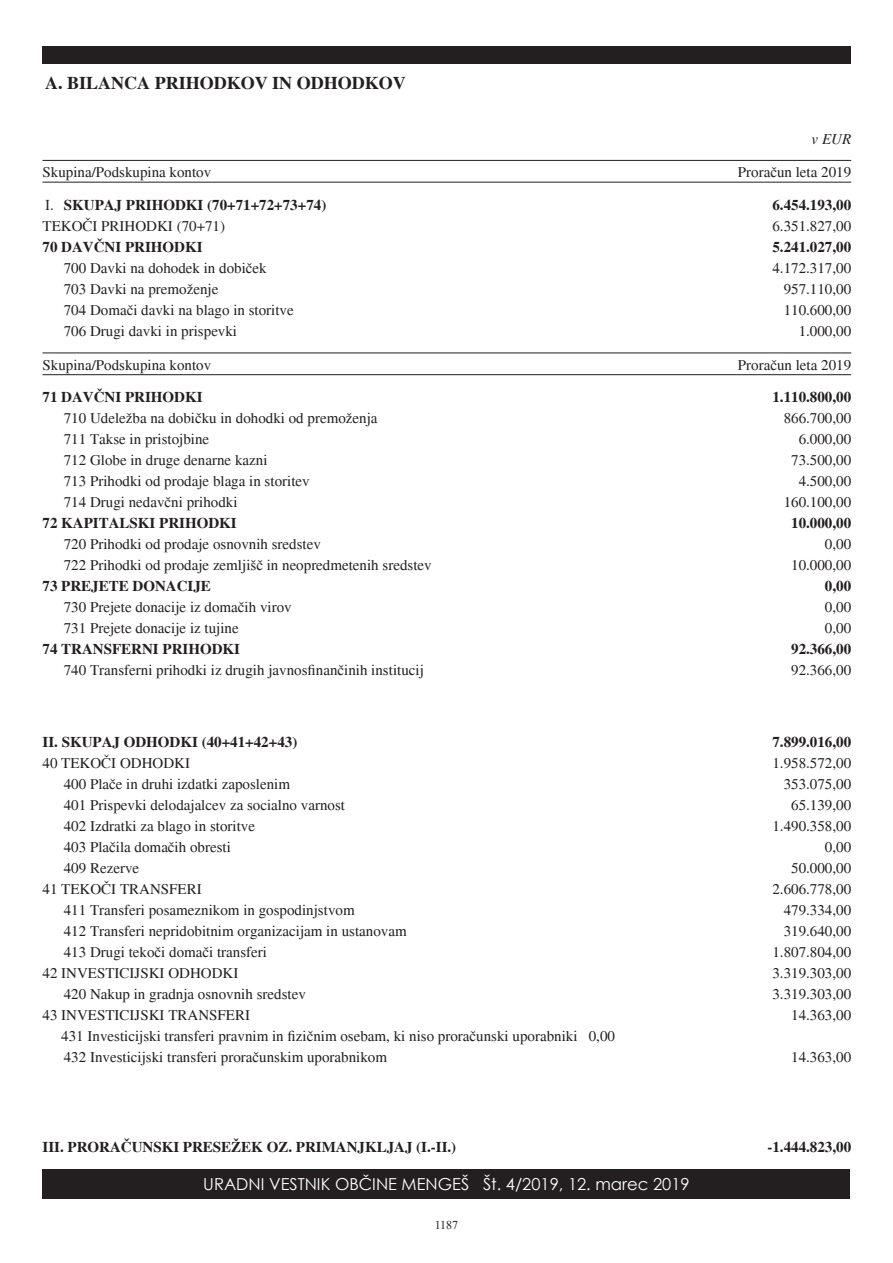
<style>
.page{position:relative;width:893px;height:1263px;background:#fff}
.page>*{position:absolute;margin:0;border:0;box-sizing:border-box;transform-origin:0 0}
.Telo_besedila1{font:700 18px "Times";color:#231f20}
.t1{font:16.5px "Century Gothic";color:#fff}
.Telo_besedila1-2{font:15px "Times";color:#231f20}
.Telo_besedila1-3{font:700 15px "Times";color:#231f20}
.Telo_besedila1-4{font:italic 15px "Times";color:#231f20}
.t2{font:12px "Times New Roman";color:#231f20}
.s1{font-family:"Times New Roman";font-weight:400}
</style>
<div class="page">
<div style="left:43px;top:47px;width:808px;height:17px;background:#231f20"></div>
<div style="left:43px;top:1169px;width:807px;height:30px;background:#231f20"></div>
<hr style="left:43px;top:160px;width:808px;height:1px;background:#231f20">
<hr style="left:43px;top:182px;width:808px;height:1px;background:#231f20">
<hr style="left:43px;top:353px;width:808px;height:1px;background:#231f20">
<hr style="left:43px;top:374px;width:808px;height:1px;background:#231f20">
<p class="Telo_besedila1" style="left:45px;top:72px;width:362px">A. BILANCA PRIHODKOV IN ODHODKOV</p>
<p class="Telo_besedila1-4" style="left:812px;top:131px;width:41px">v EUR</p>
<p class="Telo_besedila1-2" style="left:43px;top:164px;width:170px">Skupina/Podskupina kontov</p>
<p class="Telo_besedila1-2" style="left:738px;top:164px;width:115px">Proračun leta 2019</p>
<p class="Telo_besedila1-3" style="left:45px;top:196px;width:283px"><span class="s1">I.</span> SKUPAJ PRIHODKI (70+71+72+73+74)</p>
<p class="Telo_besedila1-3" style="left:772px;top:196px;width:80px">6.454.193,00</p>
<p class="Telo_besedila1-2" style="left:43px;top:217px;width:184px">TEKOČI PRIHODKI (70+71)</p>
<p class="Telo_besedila1-2" style="left:772px;top:217px;width:80px">6.351.827,00</p>
<p class="Telo_besedila1-3" style="left:43px;top:238px;width:161px">70 DAVČNI PRIHODKI</p>
<p class="Telo_besedila1-3" style="left:772px;top:238px;width:80px">5.241.027,00</p>
<p class="Telo_besedila1-2" style="left:64px;top:259px;width:204px">700 Davki na dohodek in dobiček</p>
<p class="Telo_besedila1-2" style="left:772px;top:259px;width:80px">4.172.317,00</p>
<p class="Telo_besedila1-2" style="left:64px;top:280px;width:156px">703 Davki na premoženje</p>
<p class="Telo_besedila1-2" style="left:784px;top:280px;width:69px">957.110,00</p>
<p class="Telo_besedila1-2" style="left:64px;top:301px;width:231px">704 Domači davki na blago in storitve</p>
<p class="Telo_besedila1-2" style="left:784px;top:301px;width:69px">110.600,00</p>
<p class="Telo_besedila1-2" style="left:64px;top:322px;width:175px">706 Drugi davki in prispevki</p>
<p class="Telo_besedila1-2" style="left:799px;top:322px;width:54px">1.000,00</p>
<p class="Telo_besedila1-2" style="left:43px;top:356px;width:170px">Skupina/Podskupina kontov</p>
<p class="Telo_besedila1-2" style="left:738px;top:356px;width:115px">Proračun leta 2019</p>
<p class="Telo_besedila1-3" style="left:43px;top:388px;width:161px">71 DAVČNI PRIHODKI</p>
<p class="Telo_besedila1-3" style="left:772px;top:388px;width:80px">1.110.800,00</p>
<p class="Telo_besedila1-2" style="left:64px;top:410px;width:315px">710 Udeležba na dobičku in dohodki od premoženja</p>
<p class="Telo_besedila1-2" style="left:784px;top:410px;width:69px">866.700,00</p>
<p class="Telo_besedila1-2" style="left:64px;top:431px;width:147px">711 Takse in pristojbine</p>
<p class="Telo_besedila1-2" style="left:799px;top:431px;width:54px">6.000,00</p>
<p class="Telo_besedila1-2" style="left:64px;top:452px;width:205px">712 Globe in druge denarne kazni</p>
<p class="Telo_besedila1-2" style="left:791px;top:452px;width:61px">73.500,00</p>
<p class="Telo_besedila1-2" style="left:64px;top:473px;width:247px">713 Prihodki od prodaje blaga in storitev</p>
<p class="Telo_besedila1-2" style="left:799px;top:473px;width:54px">4.500,00</p>
<p class="Telo_besedila1-2" style="left:64px;top:494px;width:175px">714 Drugi nedavčni prihodki</p>
<p class="Telo_besedila1-2" style="left:784px;top:494px;width:69px">160.100,00</p>
<p class="Telo_besedila1-3" style="left:43px;top:514px;width:196px">72 KAPITALSKI PRIHODKI</p>
<p class="Telo_besedila1-3" style="left:791px;top:514px;width:61px">10.000,00</p>
<p class="Telo_besedila1-2" style="left:64px;top:536px;width:259px">720 Prihodki od prodaje osnovnih sredstev</p>
<p class="Telo_besedila1-2" style="left:825px;top:536px;width:28px">0,00</p>
<p class="Telo_besedila1-2" style="left:64px;top:557px;width:369px">722 Prihodki od prodaje zemljišč in neopredmetenih sredstev</p>
<p class="Telo_besedila1-2" style="left:791px;top:557px;width:61px">10.000,00</p>
<p class="Telo_besedila1-3" style="left:43px;top:577px;width:170px">73 PREJETE DONACIJE</p>
<p class="Telo_besedila1-3" style="left:825px;top:577px;width:28px">0,00</p>
<p class="Telo_besedila1-2" style="left:64px;top:599px;width:229px">730 Prejete donacije iz domačih virov</p>
<p class="Telo_besedila1-2" style="left:825px;top:599px;width:28px">0,00</p>
<p class="Telo_besedila1-2" style="left:64px;top:620px;width:176px">731 Prejete donacije iz tujine</p>
<p class="Telo_besedila1-2" style="left:825px;top:620px;width:28px">0,00</p>
<p class="Telo_besedila1-3" style="left:43px;top:640px;width:199px">74 TRANSFERNI PRIHODKI</p>
<p class="Telo_besedila1-3" style="left:791px;top:640px;width:61px">92.366,00</p>
<p class="Telo_besedila1-2" style="left:64px;top:662px;width:361px">740 Transferni prihodki iz drugih javnosfinančinih institucij</p>
<p class="Telo_besedila1-2" style="left:791px;top:662px;width:61px">92.366,00</p>
<p class="Telo_besedila1-3" style="left:43px;top:733px;width:256px">II. SKUPAJ ODHODKI (40+41+42+43)</p>
<p class="Telo_besedila1-3" style="left:772px;top:733px;width:80px">7.899.016,00</p>
<p class="Telo_besedila1-2" style="left:43px;top:755px;width:149px">40 TEKOČI ODHODKI</p>
<p class="Telo_besedila1-2" style="left:772px;top:755px;width:80px">1.958.572,00</p>
<p class="Telo_besedila1-2" style="left:64px;top:776px;width:228px">400 Plače in druhi izdatki zaposlenim</p>
<p class="Telo_besedila1-2" style="left:784px;top:776px;width:69px">353.075,00</p>
<p class="Telo_besedila1-2" style="left:64px;top:797px;width:283px">401 Prispevki delodajalcev za socialno varnost</p>
<p class="Telo_besedila1-2" style="left:791px;top:797px;width:61px">65.139,00</p>
<p class="Telo_besedila1-2" style="left:64px;top:818px;width:193px">402 Izdratki za blago in storitve</p>
<p class="Telo_besedila1-2" style="left:772px;top:818px;width:80px">1.490.358,00</p>
<p class="Telo_besedila1-2" style="left:64px;top:839px;width:169px">403 Plačila domačih obresti</p>
<p class="Telo_besedila1-2" style="left:825px;top:839px;width:28px">0,00</p>
<p class="Telo_besedila1-2" style="left:64px;top:860px;width:77px">409 Rezerve</p>
<p class="Telo_besedila1-2" style="left:791px;top:860px;width:61px">50.000,00</p>
<p class="Telo_besedila1-2" style="left:43px;top:881px;width:161px">41 TEKOČI TRANSFERI</p>
<p class="Telo_besedila1-2" style="left:772px;top:881px;width:80px">2.606.778,00</p>
<p class="Telo_besedila1-2" style="left:64px;top:902px;width:292px">411 Transferi posameznikom in gospodinjstvom</p>
<p class="Telo_besedila1-2" style="left:784px;top:902px;width:69px">479.334,00</p>
<p class="Telo_besedila1-2" style="left:64px;top:923px;width:344px">412 Transferi nepridobitnim organizacijam in ustanovam</p>
<p class="Telo_besedila1-2" style="left:784px;top:923px;width:69px">319.640,00</p>
<p class="Telo_besedila1-2" style="left:64px;top:944px;width:205px">413 Drugi tekoči domači transferi</p>
<p class="Telo_besedila1-2" style="left:772px;top:944px;width:80px">1.807.804,00</p>
<p class="Telo_besedila1-2" style="left:43px;top:965px;width:197px">42 INVESTICIJSKI ODHODKI</p>
<p class="Telo_besedila1-2" style="left:772px;top:965px;width:80px">3.319.303,00</p>
<p class="Telo_besedila1-2" style="left:64px;top:986px;width:244px">420 Nakup in gradnja osnovnih sredstev</p>
<p class="Telo_besedila1-2" style="left:772px;top:986px;width:80px">3.319.303,00</p>
<p class="Telo_besedila1-2" style="left:43px;top:1007px;width:209px">43 INVESTICIJSKI TRANSFERI</p>
<p class="Telo_besedila1-2" style="left:791px;top:1007px;width:61px">14.363,00</p>
<p class="Telo_besedila1-2" style="left:61px;top:1028px;width:555px">431 Investicijski transferi pravnim in fizičnim osebam, ki niso proračunski uporabniki 0,00</p>
<p class="Telo_besedila1-2" style="left:64px;top:1049px;width:325px">432 Investicijski transferi proračunskim uporabnikom</p>
<p class="Telo_besedila1-2" style="left:791px;top:1049px;width:61px">14.363,00</p>
<p class="Telo_besedila1-3" style="left:43px;top:1138px;width:415px">III. PRORAČUNSKI PRESEŽEK OZ. PRIMANJKLJAJ (I.-II.)</p>
<p class="Telo_besedila1-3" style="left:767px;top:1138px;width:85px">-1.444.823,00</p>
<p class="t1" style="left:203px;top:1172px;width:488px">URADNI VESTNIK OBČINE MENGEŠ Št. 4/2019, 12. marec 2019</p>
<p class="t2" style="left:435px;top:1216px;width:25px">1187</p>
</div>
